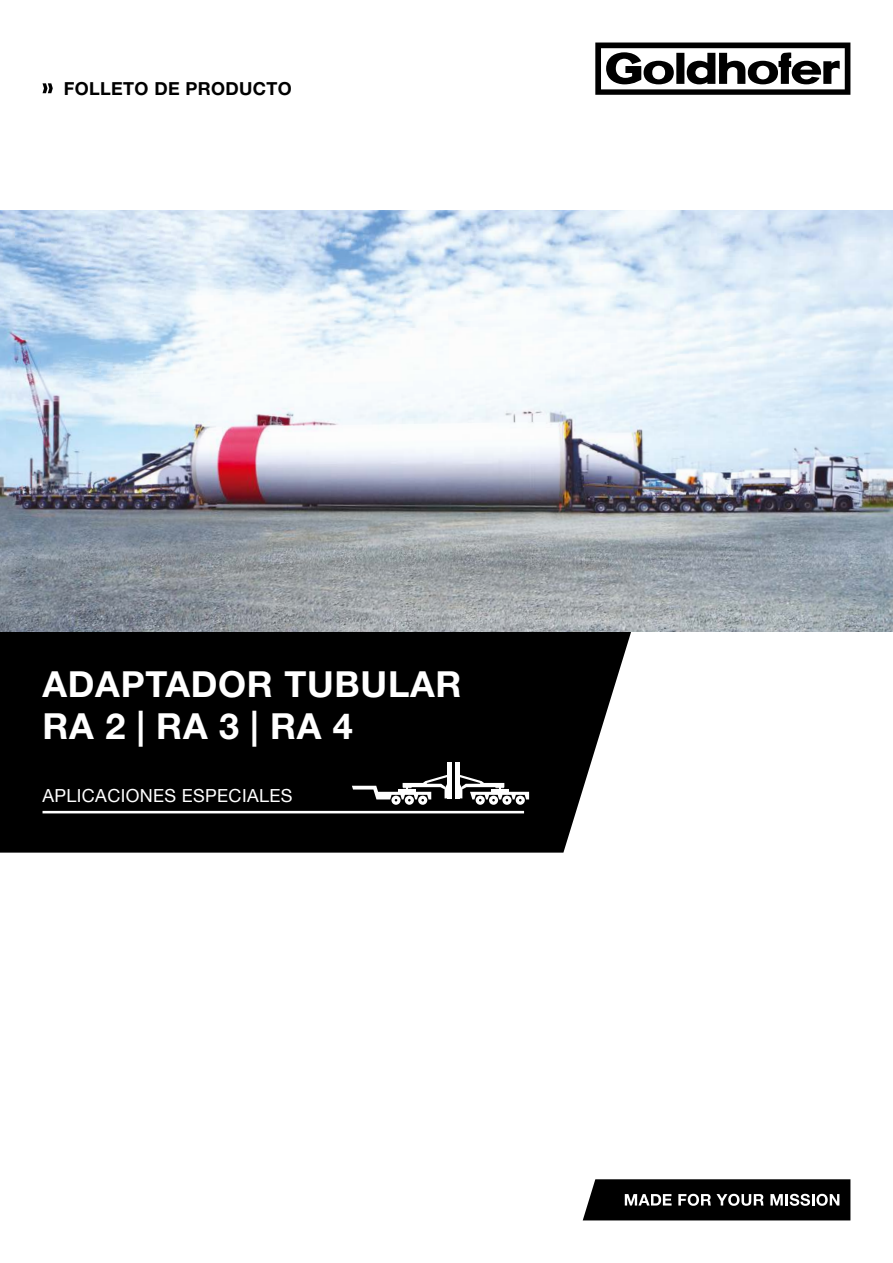
<style>
.page{position:relative;width:893px;height:1263px;background:#fff}
.page>*{position:absolute;margin:0;border:0;box-sizing:border-box;transform-origin:0 0}
.t1{font:700 36px/42px "Helvetica Neue LT Com";letter-spacing:.02em;color:#fff}
.t2{font:18px "Helvetica Neue LT Com";letter-spacing:.02em;color:#fff}
.t3{font:700 18px "Helvetica Neue LT Com";letter-spacing:.02em;color:#000}
</style>
<div class="page">
<svg style="left:583px;top:1179px;width:267px;height:41px;background:#232323"></svg>
<svg style="left:595px;top:43px;width:255px;height:52px"></svg>
<svg style="left:43px;top:83px;width:10px;height:10px"></svg>
<svg style="left:0;top:631px;width:631px;height:222px;background:#101010"></svg>
<hr style="left:43px;top:811px;width:481px;height:2px;background:#fff">
<hr style="left:456px;top:762px;width:4px;height:36px;background:#fff">
<svg style="left:459px;top:775px;width:70px;height:30px"></svg>
<hr style="left:447px;top:762px;width:4px;height:36px;background:#fff">
<svg style="left:352px;top:775px;width:96px;height:30px"></svg>
<img style="left:0;top:210px;width:893px;height:421px">
<p class="t3" style="left:64px;top:77px;width:230px">FOLLETO DE PRODUCTO</p>
<p class="t1" style="left:43px;top:662px;width:420px">ADAPTADOR TUBULAR<br>RA 2 | RA 3 | RA 4</p>
<p class="t2" style="left:43px;top:785px;width:251px">APLICACIONES ESPECIALES</p>
</div>
